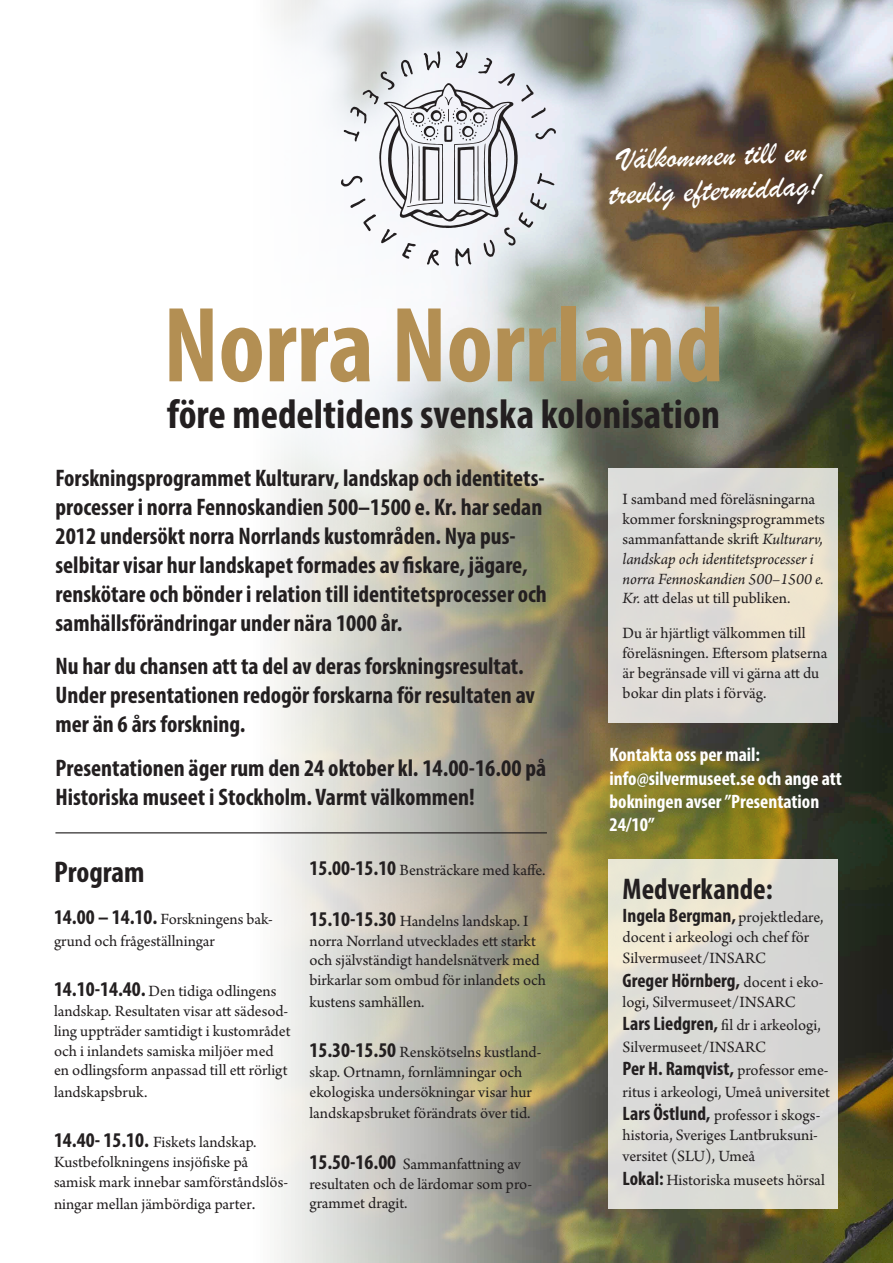
<style>
.page{position:relative;width:893px;height:1263px;background:#fff}
.page>*{position:absolute;margin:0;border:0;box-sizing:border-box;transform-origin:0 0}
.t1{font:700 condensed 108px "Myriad Pro";color:#b38f53}
.t2{font:700 condensed 41.4px "Myriad Pro";color:#231f20}
.t3{font:33px "Brush Script";color:#fff}
.t4{font:700 condensed 30px "Myriad Pro";color:#231f20}
.t5{font:700 condensed 24px/28.8px "Myriad Pro";color:#231f20}
.t6{font:700 condensed 19.5px/23.4px "Myriad Pro";color:#fff}
.t7{font:700 condensed 19.5px "Myriad Pro";color:#231f20}
.t8{font:16.5px/19.8px "Arno Pro";color:#231f20}
.s1{font-style:italic}
.s2{font-family:"Myriad Pro";font-weight:700;font-stretch:condensed;font-size:21px}
.s3{font-size:18px}
.s4{font-family:"Arno Pro";font-weight:400;font-stretch:normal;font-size:16.5px}
.s5{font-family:"Myriad Pro";font-weight:700;font-stretch:condensed;font-size:19.5px}
</style>
<div class="page">
<img style="left:55px;top:0;width:838px;height:1263px">
<svg style="left:608px;top:860px;width:230px;height:349px;background:#dcdbd5"></svg>
<svg style="left:608px;top:468px;width:230px;height:255px;background:#e1ddd4"></svg>
<hr style="left:55px;top:832px;width:492px;height:1px;background:#231f20">
<svg style="left:341px;top:51px;width:215px;height:215px;fill:#eef0f7"></svg>
<p class="t3" style="left:619px;top:138px;width:188px;rotate:-2deg">Välkommen till en</p>
<p class="t3" style="left:608px;top:173px;width:213px;rotate:-2deg">trevlig eftermiddag!</p>
<p class="t1" style="left:163px;top:278px;width:562px">Norra Norrland</p>
<p class="t2" style="left:167px;top:388px;width:554px">före medeltidens svenska kolonisation</p>
<p class="t5" style="left:55px;top:464px;width:493px">Forskningsprogrammet Kulturarv, landskap och identitets&shy;processer i norra Fennoskandien 500–1500 e. Kr. har sedan 2012 undersökt norra Norrlands kustområden. Nya pus&shy;selbitar visar hur landskapet formades av fiskare, jägare, renskötare och bönder i relation till identitetsprocesser och samhällsförändringar under nära 1000 år.</p>
<p class="t5" style="left:55px;top:651px;width:481px">Nu har du chansen att ta del av deras forskningsresultat.<br>Under presentationen redogör forskarna för resultaten av mer än 6 års forskning.</p>
<p class="t5" style="left:55px;top:753px;width:492px">Presentationen äger rum den 24 oktober kl. 14.00-16.00 på<br>Historiska museet i Stockholm. Varmt välkommen!</p>
<p class="t6" style="left:610px;top:743px;width:234px">Kontakta oss per mail: info@silvermuseet.se och ange att bokningen avser ”Presentation<br>24/10”</p>
<p class="t8" style="left:623px;top:490px;width:204px">I samband med föreläsningarna kommer forskningsprogrammets sammanfattande skrift <span class="s1">Kulturarv, landskap och identitetsprocesser i norra Fennoskandien 500–1500 e.<br>Kr.</span> att delas ut till publiken.</p>
<p class="t8" style="left:623px;top:624px;width:206px">Du är hjärtligt välkommen till föreläsningen. Eftersom platserna är begränsade vill vi gärna att du bokar din plats i förväg.</p>
<p class="t4" style="left:54px;top:853px;width:92px">Program</p>
<p class="t8" style="left:54px;top:909px;width:220px;line-height:21.6px"><span class="s2">14.00 – 14.10.</span> Forskningens bak&shy;grund och frågeställningar</p>
<p class="t8" style="left:54px;top:982px;width:238px"><span class="s2">14.10-14.40.</span> Den tidiga odlingens landskap. Resultaten visar att sädesod&shy;ling uppträder samtidigt i kustområdet och i inlandets samiska miljöer med en odlingsform anpassad till ett rörligt</p>
<p class="t8" style="left:54px;top:1083px;width:95px">landskapsbruk.</p>
<p class="t8" style="left:54px;top:1133px;width:236px"><span class="s2">14.40- 15.10.</span> Fiskets landskap.<br>Kustbefolkningens insjöfiske på samisk mark innebar samförståndslös-</p>
<p class="t8" style="left:54px;top:1194px;width:203px">ningar mellan jämbördiga parter<span class="s3">.</span></p>
<p class="t8" style="left:309px;top:861px;width:238px"><span class="s2">15.00-15.10</span> Bensträckare med kaffe.</p>
<p class="t8" style="left:309px;top:912px;width:238px"><span class="s2">15.10-15.30</span> Handelns landskap. I norra Norrland utvecklades ett starkt och självständigt handelsnätverk med birkarlar som ombud för inlandets och</p>
<p class="t8" style="left:309px;top:993px;width:117px">kustens samhällen.</p>
<p class="t8" style="left:309px;top:1043px;width:233px"><span class="s2">15.30-15.50</span> Renskötselns kustland&shy;skap. Ortnamn, fornlämningar och ekologiska undersökningar visar hur</p>
<p class="t8" style="left:309px;top:1104px;width:223px">landskapsbruket förändrats över tid.</p>
<p class="t8" style="left:309px;top:1155px;width:224px"><span class="s2">15.50-16.00</span> Sammanfattning av resultaten och de lärdomar som pro&shy;grammet dragit.</p>
<p class="t4" style="left:623px;top:870px;width:152px">Medverkande:</p>
<p class="t7" style="left:623px;top:903px;width:202px">Ingela Bergman, <span class="s4">projektledare,</span></p>
<p class="t8" style="left:623px;top:927px;width:188px;line-height:21.6px">docent i arkeologi och chef för<br>Silvermuseet/INSARC</p>
<p class="t7" style="left:623px;top:968px;width:203px">Greger Hörnberg, <span class="s4">docent i eko-</span></p>
<p class="t8" style="left:623px;top:992px;width:175px">logi, Silvermuseet/INSARC</p>
<p class="t8" style="left:623px;top:1015px;width:200px;line-height:21.6px"><span class="s5">Lars Liedgren,</span> fil dr i arkeologi,<br>Silvermuseet/INSARC</p>
<p class="t7" style="left:623px;top:1056px;width:208px">Per H. Ramqvist, <span class="s4">professor eme-</span></p>
<p class="t8" style="left:623px;top:1082px;width:209px">ritus i arkeologi, Umeå universitet</p>
<p class="t8" style="left:623px;top:1106px;width:199px"><span class="s5">Lars Östlund,</span> professor i skogs&shy;historia, Sveriges Lantbruksuni-</p>
<p class="t8" style="left:623px;top:1147px;width:134px">versitet (SLU), Umeå</p>
<p class="t8" style="left:623px;top:1171px;width:204px"><span class="s5">Lokal:</span> Historiska museets hörsal</p>
</div>
